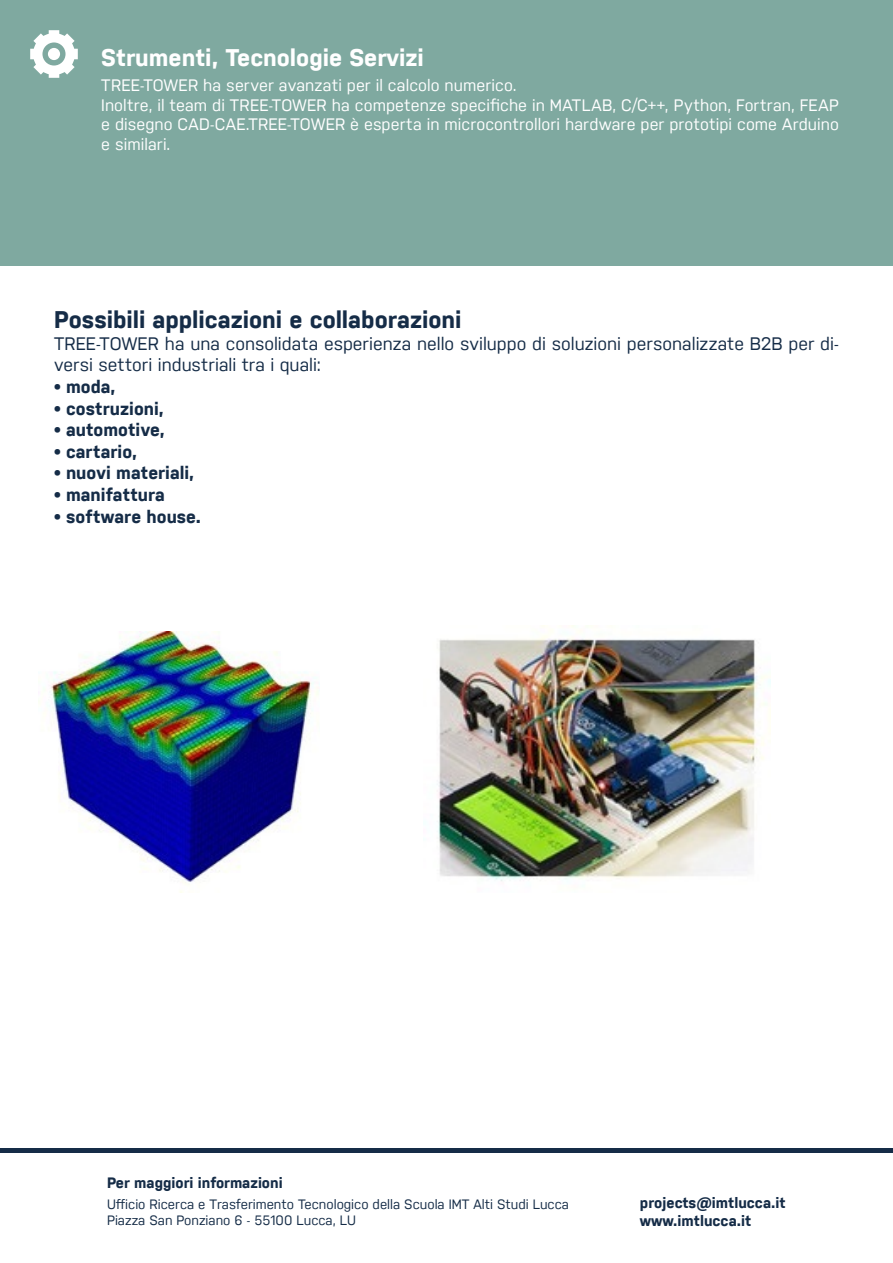
<style>
.page{position:relative;width:893px;height:1263px;background:#fff}
.page>*{position:absolute;margin:0;border:0;box-sizing:border-box;transform-origin:0 0}
.t1{font:700 24px "Nudista";color:#152c47}
.t2{font:700 24px "Nudista";color:#fff}
.t3{font:18px/21.6px "Nudista";color:#152c47}
.t4{font:700 18px "Nudista";color:#152c47}
.t5{font:16.5px/19.8px "Nudista";letter-spacing:.005em;color:#fff}
.t6{font:700 15px/18px "Nudista";color:#152c47}
.t7{font:13.5px/16.2px "Nudista";color:#152c47}
</style>
<div class="page">
<hr style="left:0;top:1148px;width:893px;height:4px;background:#152c47">
<div style="left:0;top:0;width:893px;height:266px;background:#7fa9a0"></div>
<svg style="left:30px;top:30px;width:48px;height:48px"></svg>
<div style="left:48px;top:48px;width:12px;height:12px;background:#fff;border-radius:50%"></div>
<img style="left:48px;top:631px;width:270px;height:262px">
<img style="left:437px;top:625px;width:333px;height:256px">
<h1 class="t2" style="left:101px;top:40px;width:324px">Strumenti, Tecnologie Servizi</h1>
<p class="t5" style="left:101px;top:74px;width:739px">TREE-TOWER ha server avanzati per il calcolo numerico.<br>Inoltre, il team di TREE-TOWER ha competenze specifiche in MATLAB, C/C++, Python, Fortran, FEAP e disegno CAD-CAE.TREE-TOWER è esperta in microcontrollori hardware per prototipi come Arduino e similari.</p>
<h1 class="t1" style="left:54px;top:302px;width:409px">Possibili applicazioni e collaborazioni</h1>
<p class="t3" style="left:54px;top:331px;width:786px">TREE-TOWER ha una consolidata esperienza nello sviluppo di soluzioni personalizzate B2B per di&shy;versi settori industriali tra i quali:</p>
<p class="t4" style="left:54px;top:373px;width:63px">• moda,</p>
<p class="t4" style="left:54px;top:395px;width:111px">• costruzioni,</p>
<p class="t4" style="left:54px;top:417px;width:112px">• automotive,</p>
<p class="t4" style="left:54px;top:438px;width:85px">• cartario,</p>
<p class="t4" style="left:54px;top:460px;width:142px">• nuovi materiali,</p>
<p class="t4" style="left:54px;top:481px;width:113px">• manifattura</p>
<p class="t4" style="left:54px;top:503px;width:149px">• software house.</p>
<p class="t6" style="left:107px;top:1172px;width:177px">Per maggiori informazioni</p>
<p class="t7" style="left:107px;top:1194px;width:463px">Ufficio Ricerca e Trasferimento Tecnologico della Scuola IMT Alti Studi Lucca<br>Piazza San Ponziano 6 - 55100 Lucca, LU</p>
<p class="t6" style="left:640px;top:1192px;width:147px">projects@imtlucca.it www.imtlucca.it</p>
</div>
